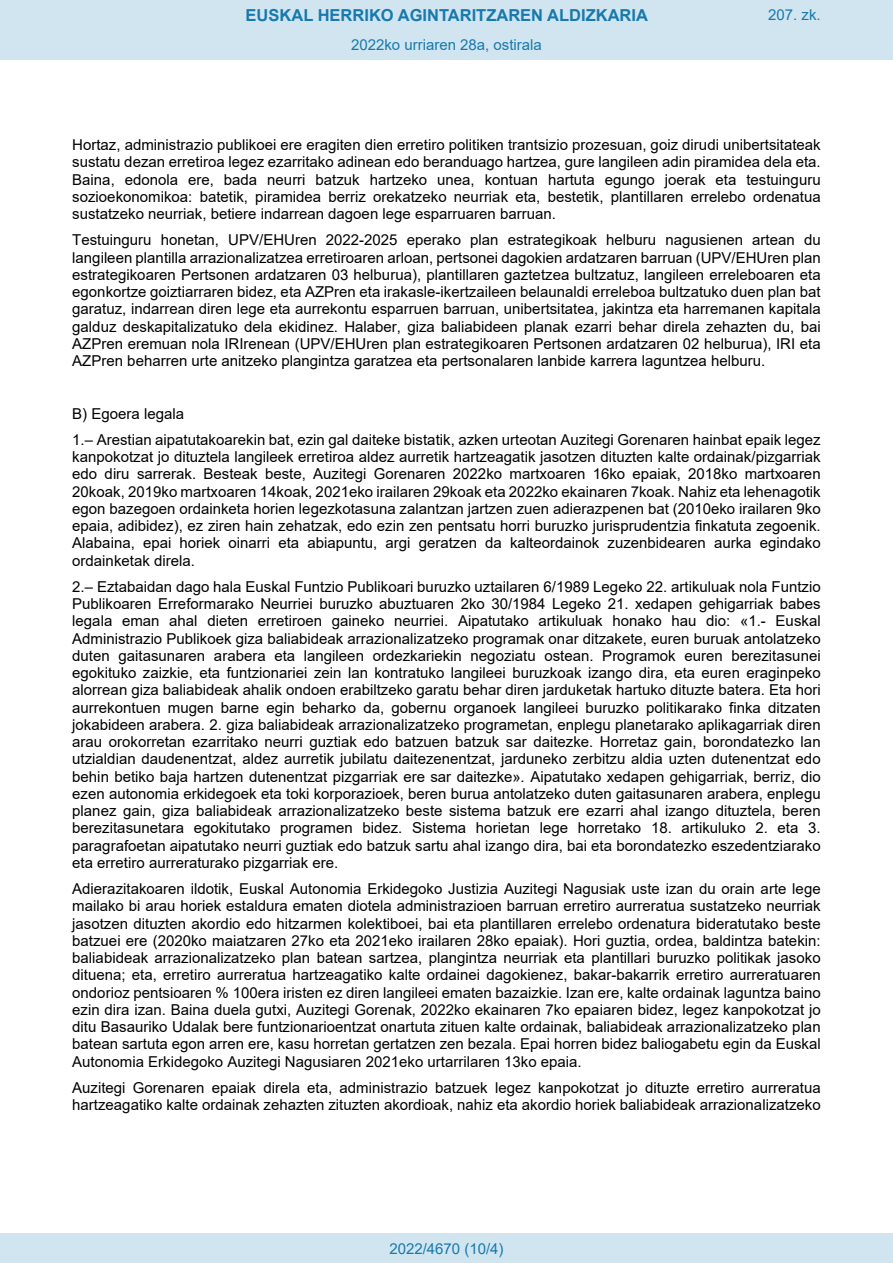
<style>
.page{position:relative;width:893px;height:1263px;background:#fff}
.page>*{position:absolute;margin:0;border:0;box-sizing:border-box;transform-origin:0 0}
.t1{font:700 16.5px "Arial";color:#1879ad}
.t2{font:15px/17.2px "Arial";color:#000;text-align:justify}
.Paginacion_Centro{font:15px "Arial";color:#1879ad}
.s1{font-style:italic}
</style>
<div class="page">
<div style="left:0;top:0;width:893px;height:60px;background:#d0e5f0"></div>
<div style="left:0;top:1233px;width:893px;height:30px;background:#d0e5f0"></div>
<p class="t1" style="left:246px;top:3px;width:404px">EUSKAL HERRIKO AGINTARITZAREN ALDIZKARIA</p>
<p class="Paginacion_Centro" style="left:768px;top:5px;width:54px">207. zk.</p>
<p class="Paginacion_Centro" style="left:351px;top:35px;width:192px">2022ko urriaren 28a, ostirala</p>
<p class="t2" style="left:72px;top:136px;width:750px">Hortaz, administrazio publikoei ere eragiten dien erretiro politiken trantsizio prozesuan, goiz dirudi unibertsitateak sustatu dezan erretiroa legez ezarritako adinean edo beranduago hartzea, gure langileen adin piramidea dela eta.<br>Baina, edonola ere, bada neurri batzuk hartzeko unea, kontuan hartuta egungo joerak eta testuinguru sozioekonomikoa: batetik, piramidea berriz orekatzeko neurriak eta, bestetik, plantillaren errelebo ordenatua sustatzeko neurriak, betiere indarrean dagoen lege esparruaren barruan.</p>
<p class="t2" style="left:72px;top:231px;width:750px">Testuinguru honetan, UPV/EHUren 2022-2025 eperako plan estrategikoak helburu nagusienen artean du langileen plantilla arrazionalizatzea erretiroaren arloan, pertsonei dagokien ardatzaren barruan (UPV/EHUren plan estrategikoaren Pertsonen ardatzaren 03 helburua), plantillaren gaztetzea bultzatuz, langileen erreleboaren eta egonkortze goiztiarraren bidez, eta AZPren eta irakasle-ikertzaileen belaunaldi erreleboa bultzatuko duen plan bat garatuz, indarrean diren lege eta aurrekontu esparruen barruan, unibertsitatea, jakintza eta harremanen kapitala galduz deskapitalizatuko dela ekidinez. Halaber, giza baliabideen planak ezarri behar direla zehazten du, bai AZPren eremuan nola IRIrenean (UPV/EHUren plan estrategikoaren Pertsonen ardatzaren 02 helburua), IRI eta AZPren beharren urte anitzeko plangintza garatzea eta pertsonalaren lanbide karrera laguntzea helburu.</p>
<p class="t2" style="left:72px;top:400px;width:750px;line-height:26.2px">B) Egoera legala<br>1.– Arestian aipatutakoarekin bat, ezin gal daiteke bistatik, azken urteotan Auzitegi Gorenaren hainbat epaik legez</p>
<p class="t2" style="left:72px;top:448px;width:750px">kanpokotzat jo dituztela langileek erretiroa aldez aurretik hartzeagatik jasotzen dituzten kalte ordainak/pizgarriak edo diru sarrerak. Besteak beste, Auzitegi Gorenaren 2022ko martxoaren 16ko epaiak, 2018ko martxoaren 20koak, 2019ko martxoaren 14koak, 2021eko irailaren 29koak eta 2022ko ekainaren 7koak. Nahiz eta lehenagotik egon bazegoen ordainketa horien legezkotasuna zalantzan jartzen zuen adierazpenen bat (2010eko irailaren 9ko epaia, adibidez), ez ziren hain zehatzak, edo ezin zen pentsatu horri buruzko jurisprudentzia finkatuta zegoenik.<br>Alabaina, epai horiek oinarri eta abiapuntu, argi geratzen da kalteordainok zuzenbidearen aurka egindako ordainketak direla.</p>
<p class="t2" style="left:72px;top:578px;width:750px">2.– Eztabaidan dago hala Euskal Funtzio Publikoari buruzko uztailaren 6/1989 Legeko 22. artikuluak nola Funtzio Publikoaren Erreformarako Neurriei buruzko abuztuaren 2ko 30/1984 Legeko 21. xedapen gehigarriak babes legala eman ahal dieten erretiroen gaineko neurriei. Aipatutako artikuluak honako hau dio: «1.- Euskal Administrazio Publikoek giza baliabideak arrazionalizatzeko programak onar ditzakete, euren buruak antolatzeko duten gaitasunaren arabera eta langileen ordezkariekin negoziatu ostean. Programok euren berezitasunei egokituko zaizkie, eta funtzionariei zein lan kontratuko langileei buruzkoak izango dira, eta euren eraginpeko alorrean giza baliabideak ahalik ondoen erabiltzeko garatu behar diren jarduketak hartuko dituzte batera. Eta hori aurrekontuen mugen barne egin beharko da, gobernu organoek langileei buruzko politikarako finka ditzaten jokabideen arabera. 2. giza baliabideak arrazionalizatzeko programetan, enplegu planetarako aplikagarriak diren arau orokorretan ezarritako neurri guztiak edo batzuen batzuk sar daitezke. Horretaz gain, borondatezko lan utzialdian daudenentzat, aldez aurretik jubilatu daitezenentzat, jarduneko zerbitzu aldia uzten dutenentzat edo behin betiko baja hartzen dutenentzat pizgarriak ere sar daitezke»<span class="s1">.</span> Aipatutako xedapen gehigarriak, berriz, dio ezen autonomia erkidegoek eta toki korporazioek, beren burua antolatzeko duten gaitasunaren arabera, enplegu planez gain, giza baliabideak arrazionalizatzeko beste sistema batzuk ere ezarri ahal izango dituztela, beren berezitasunetara egokitutako programen bidez. Sistema horietan lege horretako 18. artikuluko 2. eta 3. paragrafoetan aipatutako neurri guztiak edo batzuk sartu ahal izango dira, bai eta borondatezko eszedentziarako eta erretiro aurreraturako pizgarriak ere.</p>
<p class="t2" style="left:72px;top:880px;width:750px">Adierazitakoaren ildotik, Euskal Autonomia Erkidegoko Justizia Auzitegi Nagusiak uste izan du orain arte lege mailako bi arau horiek estaldura ematen diotela administrazioen barruan erretiro aurreratua sustatzeko neurriak jasotzen dituzten akordio edo hitzarmen kolektiboei, bai eta plantillaren errelebo ordenatura bideratutako beste batzuei ere (2020ko maiatzaren 27ko eta 2021eko irailaren 28ko epaiak). Hori guztia, ordea, baldintza batekin: baliabideak arrazionalizatzeko plan batean sartzea, plangintza neurriak eta plantillari buruzko politikak jasoko dituena; eta, erretiro aurreratua hartzeagatiko kalte ordainei dagokienez, bakar-bakarrik erretiro aurreratuaren ondorioz pentsioaren % 100era iristen ez diren langileei ematen bazaizkie. Izan ere, kalte ordainak laguntza baino ezin dira izan. Baina duela gutxi, Auzitegi Gorenak, 2022ko ekainaren 7ko epaiaren bidez, legez kanpokotzat jo ditu Basauriko Udalak bere funtzionarioentzat onartuta zituen kalte ordainak, baliabideak arrazionalizatzeko plan batean sartuta egon arren ere, kasu horretan gertatzen zen bezala. Epai horren bidez baliogabetu egin da Euskal Autonomia Erkidegoko Auzitegi Nagusiaren 2021eko urtarrilaren 13ko epaia.</p>
<p class="t2" style="left:72px;top:1079px;width:750px">Auzitegi Gorenaren epaiak direla eta, administrazio batzuek legez kanpokotzat jo dituzte erretiro aurreratua hartzeagatiko kalte ordainak zehazten zituzten akordioak, nahiz eta akordio horiek baliabideak arrazionalizatzeko</p>
<p class="Paginacion_Centro" style="left:389px;top:1238px;width:116px">2022/4670 (10/4)</p>
</div>
